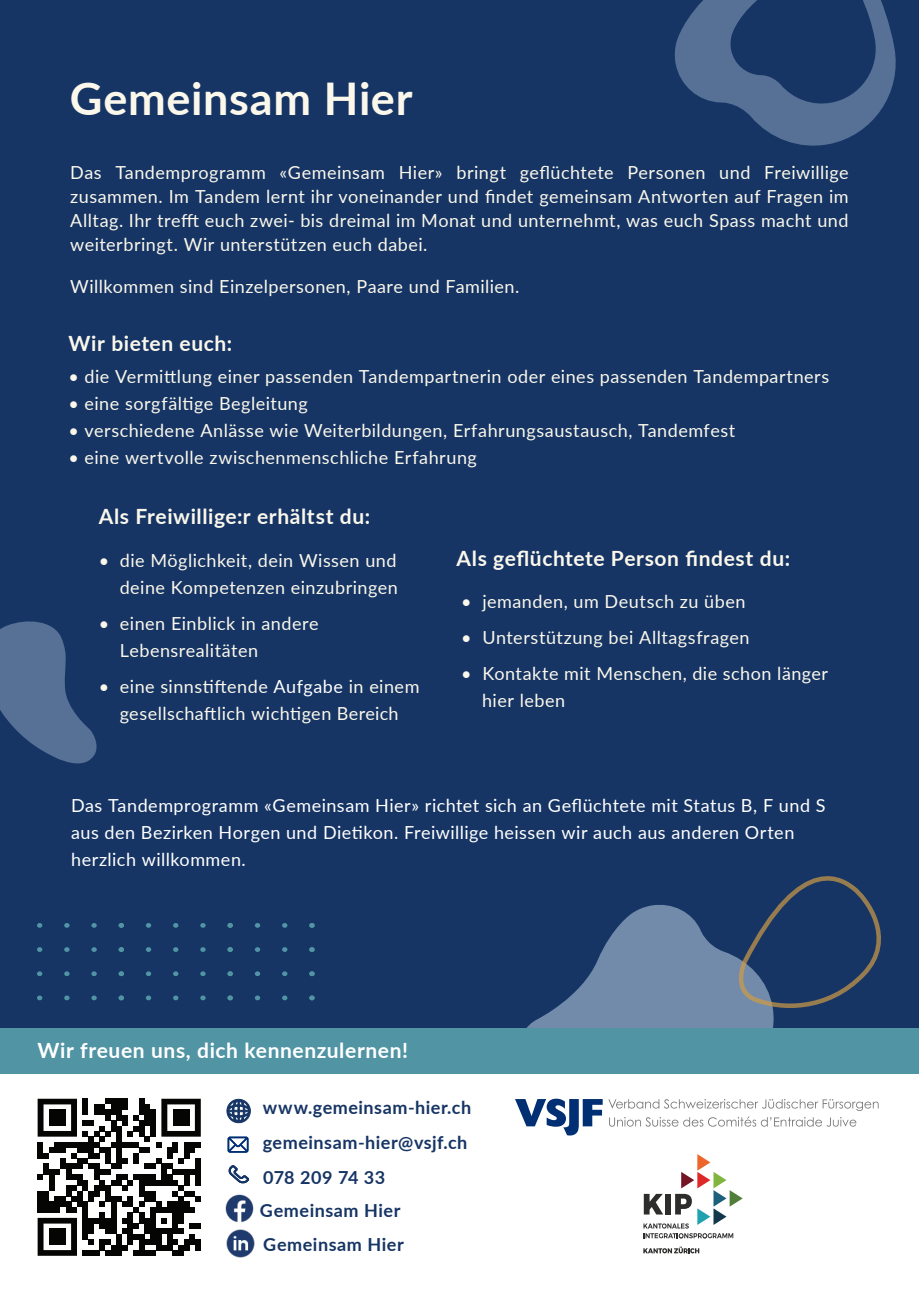
<style>
.page{position:relative;width:919px;height:1289px;background:#fff}
.page>*{position:absolute;margin:0;border:0;box-sizing:border-box;transform-origin:0 0}
.t1{font:700 45px "Lato";letter-spacing:.015em;color:#fbf8eb}
.t2{font:700 21px "Lato";letter-spacing:.03em;color:#fbf8eb}
.t3{font:700 21px "Lato";letter-spacing:.03em;color:#fff}
.t4{font:18px/27px "Lato";letter-spacing:.025em;color:#fbf8eb}
.t5{font:18px/27px "Lato";letter-spacing:.025em;color:#fff}
.t6{font:700 18px/34.8px "Lato";letter-spacing:.03em;color:#163565}
.s1{color:#fff}
</style>
<div class="page">
<div style="left:0;top:0;width:918px;height:1028px;background:#163565"></div>
<svg style="left:309px;top:995px;width:5px;height:5px"></svg>
<svg style="left:282px;top:995px;width:5px;height:5px"></svg>
<svg style="left:255px;top:995px;width:5px;height:5px"></svg>
<svg style="left:309px;top:971px;width:5px;height:5px"></svg>
<svg style="left:282px;top:971px;width:5px;height:5px"></svg>
<svg style="left:255px;top:971px;width:5px;height:5px"></svg>
<svg style="left:309px;top:947px;width:5px;height:4px"></svg>
<svg style="left:282px;top:947px;width:5px;height:4px"></svg>
<svg style="left:255px;top:947px;width:5px;height:4px"></svg>
<svg style="left:309px;top:923px;width:5px;height:4px"></svg>
<svg style="left:282px;top:923px;width:5px;height:4px"></svg>
<svg style="left:255px;top:923px;width:5px;height:4px"></svg>
<svg style="left:227px;top:995px;width:6px;height:5px"></svg>
<svg style="left:200px;top:995px;width:6px;height:5px"></svg>
<svg style="left:173px;top:995px;width:5px;height:5px"></svg>
<svg style="left:146px;top:995px;width:5px;height:5px"></svg>
<svg style="left:119px;top:995px;width:5px;height:5px"></svg>
<svg style="left:91px;top:995px;width:6px;height:5px"></svg>
<svg style="left:64px;top:995px;width:6px;height:5px"></svg>
<svg style="left:37px;top:995px;width:5px;height:5px"></svg>
<svg style="left:227px;top:971px;width:6px;height:5px"></svg>
<svg style="left:200px;top:971px;width:6px;height:5px"></svg>
<svg style="left:173px;top:971px;width:5px;height:5px"></svg>
<svg style="left:146px;top:971px;width:5px;height:5px"></svg>
<svg style="left:119px;top:971px;width:5px;height:5px"></svg>
<svg style="left:91px;top:971px;width:6px;height:5px"></svg>
<svg style="left:64px;top:971px;width:6px;height:5px"></svg>
<svg style="left:37px;top:971px;width:5px;height:5px"></svg>
<svg style="left:227px;top:947px;width:6px;height:4px"></svg>
<svg style="left:200px;top:947px;width:6px;height:4px"></svg>
<svg style="left:173px;top:947px;width:5px;height:4px"></svg>
<svg style="left:146px;top:947px;width:5px;height:4px"></svg>
<svg style="left:119px;top:947px;width:5px;height:4px"></svg>
<svg style="left:91px;top:947px;width:6px;height:4px"></svg>
<svg style="left:64px;top:947px;width:6px;height:4px"></svg>
<svg style="left:37px;top:947px;width:5px;height:4px"></svg>
<svg style="left:227px;top:923px;width:6px;height:4px"></svg>
<svg style="left:200px;top:923px;width:6px;height:4px"></svg>
<svg style="left:173px;top:923px;width:5px;height:4px"></svg>
<svg style="left:146px;top:923px;width:5px;height:4px"></svg>
<svg style="left:119px;top:923px;width:5px;height:4px"></svg>
<svg style="left:91px;top:923px;width:6px;height:4px"></svg>
<svg style="left:64px;top:923px;width:6px;height:4px"></svg>
<svg style="left:37px;top:923px;width:5px;height:4px"></svg>
<svg style="left:527px;top:905px;width:247px;height:122px;fill:#728baa"></svg>
<div style="left:0;top:1027px;width:918px;height:47px;background:#5194a4"></div>
<svg style="left:674px;top:0;width:221px;height:146px"></svg>
<svg style="left:0;top:621px;width:97px;height:142px"></svg>
<svg style="left:738px;top:876px;width:142px;height:132px"></svg>
<svg style="left:515px;top:1098px;width:87px;height:37px"></svg>
<svg style="left:608px;top:1099px;width:270px;height:11px"></svg>
<svg style="left:609px;top:1116px;width:247px;height:10px"></svg>
<svg style="left:643px;top:1246px;width:56px;height:7px"></svg>
<svg style="left:643px;top:1154px;width:99px;height:84px"></svg>
<svg style="left:227px;top:1136px;width:21px;height:16px"></svg>
<svg style="left:228px;top:1165px;width:21px;height:18px"></svg>
<svg style="left:38px;top:1098px;width:163px;height:157px"></svg>
<div style="left:49px;top:1109px;width:17px;height:16px;background:#050504"></div>
<div style="left:173px;top:1109px;width:16px;height:16px;background:#050504"></div>
<div style="left:49px;top:1228px;width:17px;height:16px;background:#050504"></div>
<img style="left:225px;top:1194px;width:29px;height:29px">
<img style="left:226px;top:1229px;width:29px;height:29px">
<svg style="left:227px;top:1098px;width:23px;height:24px"></svg>
<h1 class="t1" style="left:70px;top:65px;width:344px">Gemeinsam Hier</h1>
<p class="t4" style="left:70px;top:160px;width:779px;line-height:24px;text-align:justify">Das Tandemprogramm «Gemeinsam Hier» bringt geflüchtete Personen und Freiwillige zusammen. Im Tandem lernt ihr voneinander und findet gemeinsam Antworten auf Fragen im Alltag. Ihr trefft euch zwei- bis dreimal im Monat und unternehmt, was euch Spass macht und weiterbringt. Wir unterstützen euch dabei.</p>
<p class="t4" style="left:70px;top:272px;width:450px">Willkommen sind Einzelpersonen, Paare und Familien.</p>
<p class="t2" style="left:68px;top:328px;width:165px">Wir bieten euch:</p>
<p class="t4" style="left:68px;top:362px;width:762px">• die Vermittlung einer passenden Tandempartnerin oder eines passenden Tandempartners</p>
<p class="t4" style="left:68px;top:389px;width:241px">• eine sorgfältige Begleitung</p>
<p class="t4" style="left:68px;top:416px;width:668px">• verschiedene Anlässe wie Weiterbildungen, Erfahrungsaustausch, Tandemfest</p>
<p class="t4" style="left:68px;top:443px;width:410px">• eine wertvolle zwischenmenschliche Erfahrung</p>
<p class="t2" style="left:99px;top:501px;width:273px">Als Freiwillige:r erhältst du:</p>
<p class="t4" style="left:99px;top:546px;width:300px;text-align:right">• die Möglichkeit, dein Wissen und deine Kompetenzen einzubringen</p>
<p class="t4" style="left:120px;top:609px;width:200px;text-indent:-21px">• einen Einblick in andere<br>Lebensrealitäten</p>
<p class="t4" style="left:99px;top:672px;width:322px;text-align:center">• eine sinnstiftende <span class="s1">Aufgabe</span> in einem gesellschaftlich wichtigen Bereich</p>
<p class="t2" style="left:456px;top:543px;width:335px">Als geflüchtete Person findest du:</p>
<p class="t4" style="left:461px;top:587px;width:286px">• jemanden, um Deutsch zu üben</p>
<p class="t4" style="left:461px;top:623px;width:290px">• Unterstützung bei Alltagsfragen</p>
<p class="t4" style="left:482px;top:659px;width:347px;text-indent:-21px">• Kontakte mit Menschen, die schon länger hier leben</p>
<p class="t5" style="left:71px;top:791px;width:755px">Das Tandemprogramm «Gemeinsam Hier» richtet sich an Geflüchtete mit Status B, F und S aus den Bezirken Horgen und Dietikon. Freiwillige heissen wir auch aus anderen Orten herzlich willkommen.</p>
<p class="t3" style="left:37px;top:1035px;width:372px">Wir freuen uns, dich kennenzulernen!</p>
<p class="t6" style="left:263px;top:1089px;width:210px">www.gemeinsam-hier.ch gemeinsam-hier@vsjf.ch<br>078 209 74 33</p>
<p class="t6" style="left:260px;top:1191px;width:145px;line-height:34.2px">Gemeinsam Hier<br>Gemeinsam Hier</p>
</div>
